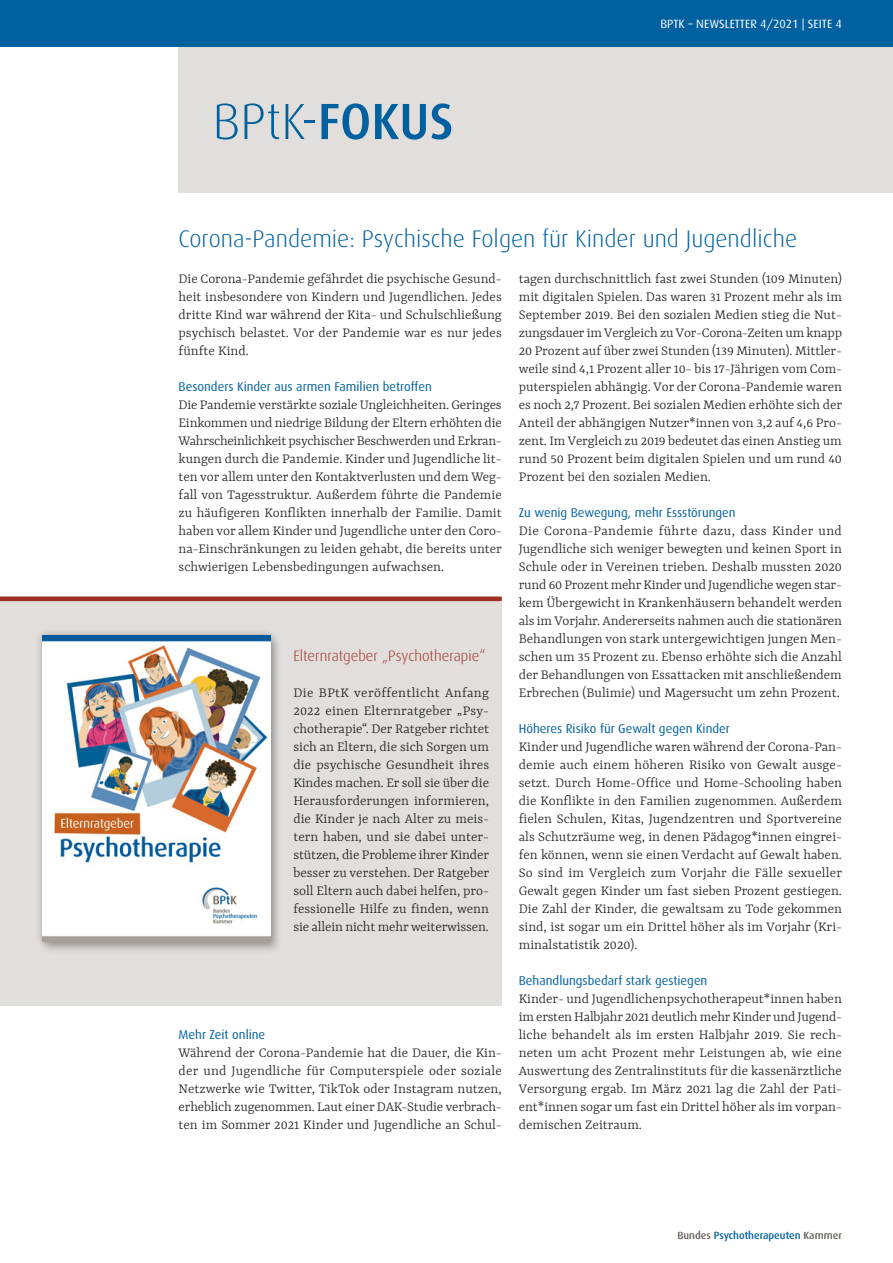
<style>
.page{position:relative;width:893px;height:1263px;background:#fff}
.page>*{position:absolute;margin:0;border:0;box-sizing:border-box;transform-origin:0 0}
.H0-Seitenüberschrift{font:300 51px "Dax";color:#0060a0}
.H1_Headline{font:300 24px "Dax";color:#0060a0}
.fließtext{font:300 15px/18px "Yrsa";color:#231f20;text-align:justify}
.t1{font:300 15px "Dax";color:#9e2e24}
.H2_Subhead{font:12.75px "Dax";color:#0060a0}
.t2{font:12px "Dax";color:#fff}
.t3{font:500 10.5px "Dax";color:#0060a0}
.s1{font-weight:500}
.s2{color:#655c57}
</style>
<div class="page">
<div style="left:179px;top:47px;width:714px;height:146px;background:#e1dedc"></div>
<div style="left:0;top:0;width:893px;height:47px;background:#0060a0"></div>
<div style="left:0;top:597px;width:502px;height:409px;background:#e1dedc"></div>
<hr style="left:0;top:597px;width:502px;height:4px;background:#9e2e24">
<div style="left:39px;top:633px;width:244px;height:322px;background:#dbd8d6"></div>
<div style="left:35px;top:628px;width:243px;height:321px;background:#231f20;opacity:.32"></div>
<img style="left:43px;top:635px;width:228px;height:306px">
<h1 class="H0-Seitenüberschrift" style="left:213px;top:93px;width:243px">BPtK-<span class="s1">FOKUS</span></h1>
<p class="t2" style="left:661px;top:17px;width:183px">BPTK – NEWSLETTER 4/2021 | SEITE 4</p>
<h1 class="H1_Headline" style="left:179px;top:226px;width:620px">Corona-Pandemie: Psychische Folgen für Kinder und Jugendliche</h1>
<p class="fließtext" style="left:179px;top:269px;width:325px">Die Corona-Pandemie gefährdet die psychische Gesund&shy;heit insbesondere von Kindern und Jugendlichen. Jedes dritte Kind war während der Kita- und Schulschließung psychisch belastet. Vor der Pandemie war es nur jedes fünfte Kind.</p>
<h2 class="H2_Subhead" style="left:179px;top:380px;width:255px">Besonders Kinder aus armen Familien betroffen</h2>
<p class="fließtext" style="left:179px;top:395px;width:325px">Die Pandemie verstärkte soziale Ungleichheiten. Geringes Einkommen und niedrige Bildung der Eltern erhöhten die Wahrscheinlichkeit psychischer Beschwerden und Erkran&shy;kungen durch die Pandemie. Kinder und Jugendliche lit&shy;ten vor allem unter den Kontaktverlusten und dem Weg&shy;fall von Tagesstruktur. Außerdem führte die Pandemie zu häufigeren Konflikten innerhalb der Familie. Damit haben vor allem Kinder und Jugendliche unter den Coro&shy;na-Einschränkungen zu leiden gehabt, die bereits unter schwierigen Lebensbedingungen aufwachsen.</p>
<p class="fließtext" style="left:519px;top:269px;width:325px">tagen durchschnittlich fast zwei Stunden (109 Minuten) mit digitalen Spielen. Das waren 31 Prozent mehr als im September 2019. Bei den sozialen Medien stieg die Nut&shy;zungsdauer im Vergleich zu Vor-Corona-Zeiten um knapp 20 Prozent auf über zwei Stunden (139 Minuten). Mittler&shy;weile sind 4,1 Prozent aller 10- bis 17-Jährigen vom Com&shy;puterspielen abhängig. Vor der Corona-Pandemie waren es noch 2,7 Prozent. Bei sozialen Medien erhöhte sich der Anteil der abhängigen Nutzer*innen von 3,2 auf 4,6 Pro&shy;zent. Im Vergleich zu 2019 bedeutet das einen Anstieg um rund 50 Prozent beim digitalen Spielen und um rund 40<br>Prozent bei den sozialen Medien.</p>
<h2 class="H2_Subhead" style="left:519px;top:506px;width:218px">Zu wenig Bewegung, mehr Essstörungen</h2>
<p class="fließtext" style="left:519px;top:521px;width:325px">Die Corona-Pandemie führte dazu, dass Kinder und Jugendliche sich weniger bewegten und keinen Sport in Schule oder in Vereinen trieben. Deshalb mussten 2020 rund 60 Prozent mehr Kinder und Jugendliche wegen star&shy;kem Übergewicht in Krankenhäusern behandelt werden als im Vorjahr. Andererseits nahmen auch die stationären Behandlungen von stark untergewichtigen jungen Men&shy;schen um 35 Prozent zu. Ebenso erhöhte sich die Anzahl der Behandlungen von Essattacken mit anschließendem Erbrechen (Bulimie) und Magersucht um zehn Prozent.</p>
<h2 class="H2_Subhead" style="left:519px;top:722px;width:213px">Höheres Risiko für Gewalt gegen Kinder</h2>
<p class="fließtext" style="left:519px;top:737px;width:325px">Kinder und Jugendliche waren während der Corona-Pan&shy;demie auch einem höheren Risiko von Gewalt ausge&shy;setzt. Durch Home-Office und Home-Schooling haben die Konflikte in den Familien zugenommen. Außerdem fielen Schulen, Kitas, Jugendzentren und Sportvereine als Schutzräume weg, in denen Pädagog*innen eingrei&shy;fen können, wenn sie einen Verdacht auf Gewalt haben.<br>So sind im Vergleich zum Vorjahr die Fälle sexueller Gewalt gegen Kinder um fast sieben Prozent gestiegen.<br>Die Zahl der Kinder, die gewaltsam zu Tode gekommen sind, ist sogar um ein Drittel höher als im Vorjahr (Kri&shy;minalstatistik 2020).</p>
<h2 class="H2_Subhead" style="left:519px;top:974px;width:190px">Behandlungsbedarf stark gestiegen</h2>
<p class="fließtext" style="left:519px;top:989px;width:325px">Kinder- und Jugendlichenpsychotherapeut*innen haben im ersten Halbjahr 2021 deutlich mehr Kinder und Jugend&shy;liche behandelt als im ersten Halbjahr 2019. Sie rech&shy;neten um acht Prozent mehr Leistungen ab, wie eine Auswertung des Zentralinstituts für die kassenärztliche Versorgung ergab. Im März 2021 lag die Zahl der Pati&shy;ent*innen sogar um fast ein Drittel höher als im vorpan&shy;demischen Zeitraum.</p>
<p class="t1" style="left:293px;top:648px;width:193px">Elternratgeber „Psychotherapie“</p>
<p class="fließtext" style="left:293px;top:683px;width:197px">Die BPtK veröffentlicht Anfang 2022 einen Elternratgeber „Psy&shy;chotherapie“. Der Ratgeber richtet sich an Eltern, die sich Sorgen um die psychische Gesundheit ihres Kindes machen. Er soll sie über die Herausforderungen informieren, die Kinder je nach Alter zu meis&shy;tern haben, und sie dabei unter&shy;stützen, die Probleme ihrer Kinder besser zu verstehen. Der Ratgeber soll Eltern auch dabei helfen, pro&shy;fessionelle Hilfe zu finden, wenn sie allein nicht mehr weiterwissen.</p>
<h2 class="H2_Subhead" style="left:179px;top:1028px;width:88px">Mehr Zeit online</h2>
<p class="fließtext" style="left:179px;top:1043px;width:325px">Während der Corona-Pandemie hat die Dauer, die Kin&shy;der und Jugendliche für Computerspiele oder soziale Netzwerke wie Twitter, TikTok oder Instagram nutzen, erheblich zugenommen. Laut einer DAK-Studie verbrach&shy;ten im Sommer 2021 Kinder und Jugendliche an Schul-</p>
<p class="t3" style="left:677px;top:1229px;width:166px"><span class="s2">Bundes</span> Psychotherapeuten <span class="s2">Kammer</span></p>
</div>
